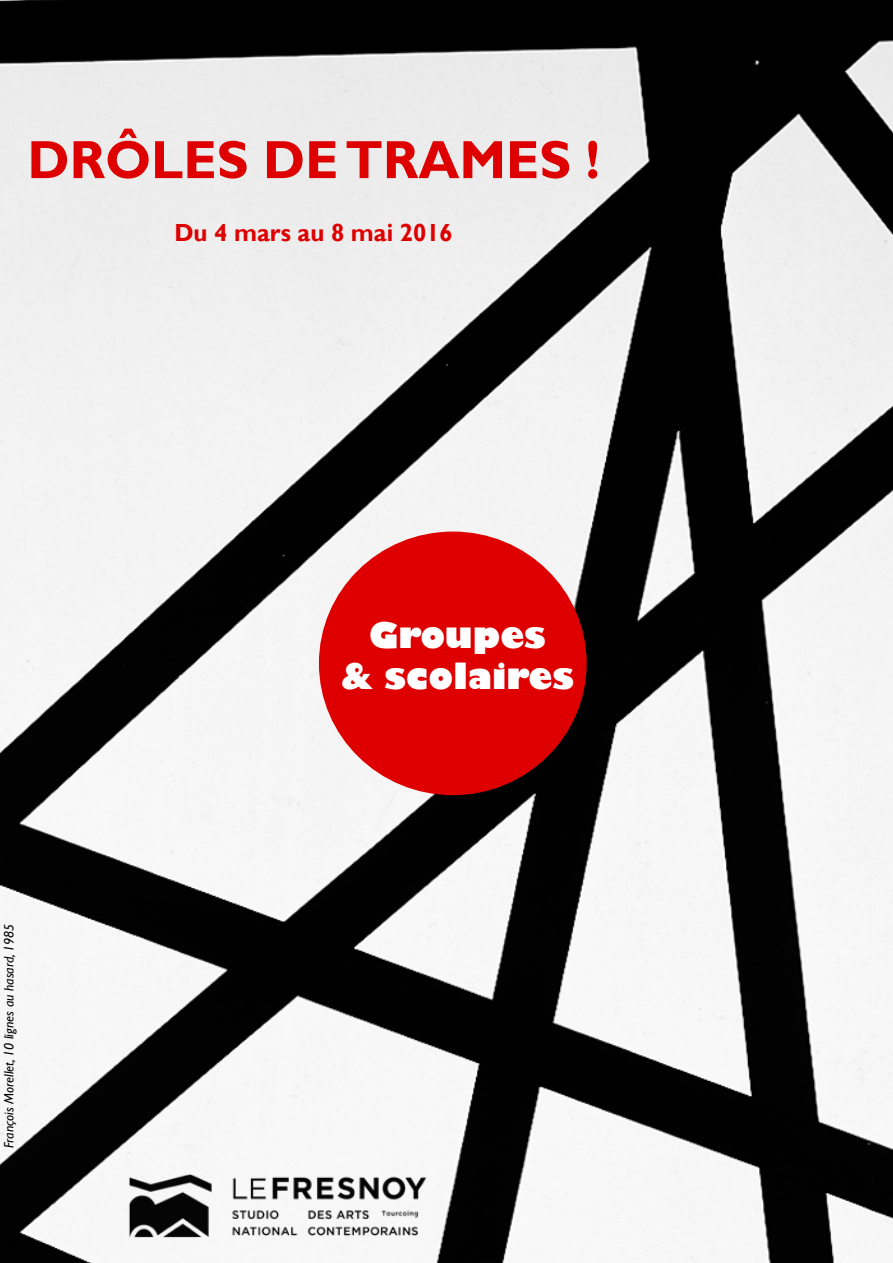
<style>
.page{position:relative;width:893px;height:1263px;background:#fff}
.page>*{position:absolute;margin:0;border:0;box-sizing:border-box;transform-origin:0 0}
.t1{font:700 54px "Gill Sans";color:#de0000}
.t2{font:800 34.5px/41.4px "Gill Sans";color:#fff;text-align:center}
.t3{font:700 24.75px "Gill Sans";color:#de0000}
.t4{font:italic 13.5px "Gill Sans";color:#000}
</style>
<div class="page">
<img style="left:0;top:0;width:893px;height:1263px">
<img style="left:123px;top:1167px;width:309px;height:81px">
<div style="left:319px;top:531px;width:268px;height:264px;background:#de0000;border-radius:50%"></div>
<h1 class="t1" style="left:27px;top:127px;width:574px">DRÔLES DE TRAMES !</h1>
<h3 class="t3" style="left:174px;top:218px;width:280px">Du 4 mars au 8 mai 2016</h3>
<p class="t4" style="left:1px;top:1148px;width:226px;rotate:-90deg">François Morellet, 10 lignes au hasard, 1985</p>
<h2 class="t2" style="left:341px;top:617px;width:234px">Groupes<br>&amp; scolaires</h2>
</div>
